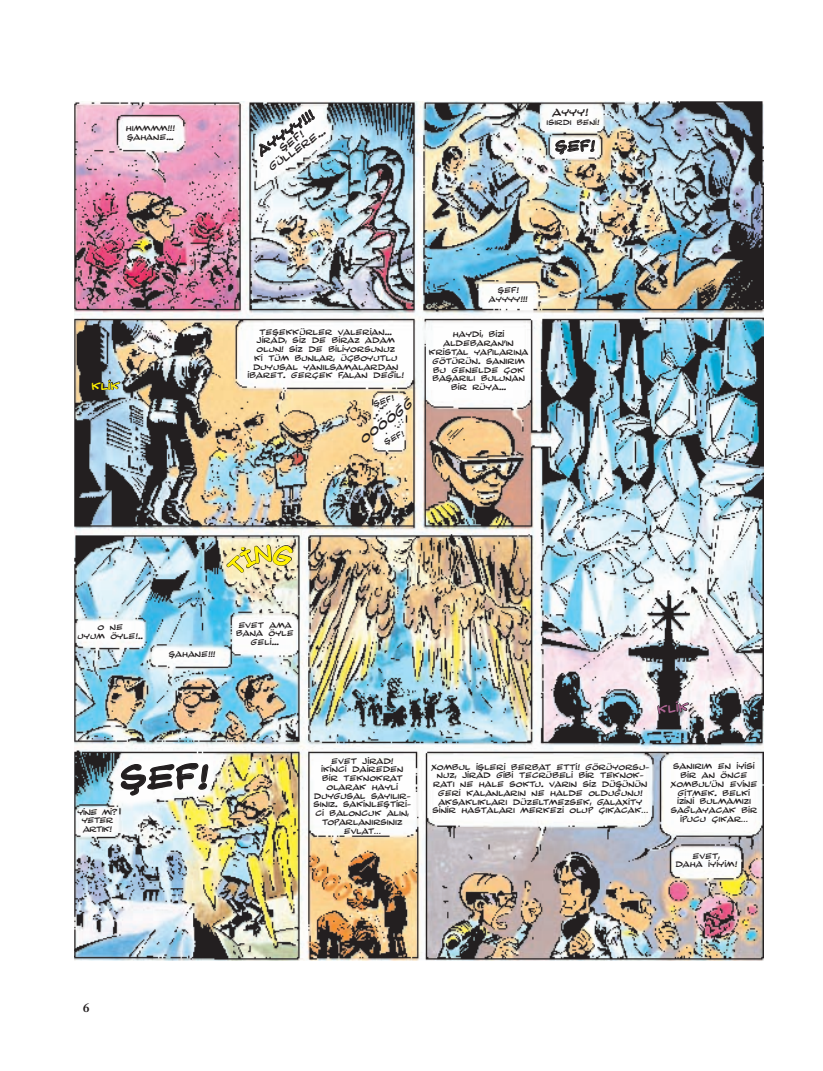
<style>
.page{position:relative;width:823px;height:1071px;background:#fff}
.page>*{position:absolute;margin:0;border:0;box-sizing:border-box;transform-origin:0 0}
.t1{font:36.25px "Comic Strip MN";color:#231f20}
.t2{font:16.25px "Comic Strip MN";color:#231f20}
.t3{font:15px "Comic Strip MN";color:#231f20}
.t4{font:13.75px "Comic Strip MN";color:#231f20}
.t5{font:13.25px "Comic Strip MN";color:#ad6592}
.t6{font:600 12.5px "Times";color:#231f20}
.t7{font:12.12px "Comic Strip MN";color:#fff101}
.t8{font:11.25px "Comic Strip MN";color:#231f20}
.t9{font:8.75px/8.8px "Comic Strip MN";color:#231f20;text-align:center}
.t10{font:8.75px/8.8px "Comic Strip MN";letter-spacing:-.05em;color:#231f20;text-align:center}
.t11{font:8.12px "Comic Strip MN";color:#231f20}
</style>
<div class="page">
<img style="left:74px;top:101px;width:689px;height:859px">
<svg style="left:120px;top:761px;width:89px;height:35px"></svg>
<svg style="left:554px;top:139px;width:41px;height:16px"></svg>
<svg style="left:258px;top:109px;width:57px;height:48px"></svg>
<svg style="left:92px;top:379px;width:28px;height:11px"></svg>
<svg style="left:657px;top:694px;width:31px;height:25px"></svg>
<svg style="left:226px;top:542px;width:69px;height:34px;background:#d1c5a1"></svg>
<p class="t9" style="left:126px;top:123px;width:50px;text-align:left">HIMMMM!!!<br>ŞAHANE...</p>
<h3 class="t7" style="left:91px;top:377px;width:30px">KLİK</h3>
<p class="t8" style="left:552px;top:105px;width:37px">AYYY!</p>
<p class="t11" style="left:546px;top:117px;width:54px">ISIRDI BENİ!</p>
<h3 class="t3" style="left:252px;top:143px;width:68px;rotate:-35deg">AYYYY!!!</h3>
<p class="t8" style="left:276px;top:143px;width:29px;rotate:-35deg">ŞEF!</p>
<h2 class="t2" style="left:555px;top:135px;width:41px">ŞEF!</h2>
<p class="t8" style="left:265px;top:162px;width:68px;rotate:-35deg">GÜLLERE...</p>
<p class="t9" style="left:247px;top:327px;width:158px">TEŞEKKÜRLER VALERİAN...<br>JİRAD, SİZ DE BİRAZ ADAM<br>OLUN! SİZ DE BİLİYORSUNUZ<br>Kİ TÜM BUNLAR, ÜÇBOYUTLU<br>DUYUSAL YANILSAMALARDAN<br>İBARET. GERÇEK FALAN DEĞİL!</p>
<p class="t9" style="left:372px;top:399px;width:23px;rotate:-18deg">ŞEF!</p>
<p class="t9" style="left:382px;top:438px;width:23px;rotate:-26deg">ŞEF!</p>
<h3 class="t4" style="left:355px;top:432px;width:65px;rotate:-37deg">OOÖÖĞĞ</h3>
<p class="t9" style="left:488px;top:285px;width:40px">ŞEF!<br>AYYYY!!!</p>
<p class="t9" style="left:428px;top:330px;width:101px">HAYDİ, BİZİ<br>ALDEBARAN’IN<br>KRİSTAL YAPILARINA<br>GÖTÜRÜN. SANIRIM<br>BU GENELDE ÇOK<br>BAŞARILI BULUNAN<br>BİR RÜYA...</p>
<p class="t9" style="left:78px;top:621px;width:67px;line-height:9.5px">O NE<br>UYUM ÖYLE!..</p>
<p class="t9" style="left:169px;top:649px;width:48px">ŞAHANE!!!</p>
<h1 class="t1" style="left:120px;top:752px;width:89px">ŞEF!</h1>
<p class="t10" style="left:78px;top:806px;width:41px">YİNE Mİ?<br>YETER<br>ARTIK!</p>
<p class="t9" style="left:236px;top:619px;width:59px">EVET AMA<br>BANA ÖYLE<br>GELİ...</p>
<h3 class="t5" style="left:656px;top:700px;width:33px;rotate:-5deg">KLİK</h3>
<p class="t9" style="left:313px;top:755px;width:99px">EVET JİRAD!<br>İKİNCİ DAİREDEN<br>BİR TEKNOKRAT<br>OLARAK HAYLİ<br>DUYGUSAL SAYILIR-<br>SINIZ. SAKİNLEŞTİRİ-<br>Cİ BALONCUK ALIN,<br>TOPARLANIRSINIZ<br>EVLAT…</p>
<p class="t9" style="left:431px;top:761px;width:220px">XOMBUL İŞLERİ BERBAT ETTİ! GÖRÜYORSU-NUZ, JIRAD GİBİ TECRÜBELİ BİR TEKNOK-RATI NE HALE SOKTU. VARIN SİZ DÜŞÜNÜN GERİ KALANLARIN NE HALDE OLDUĞUNU!<br>AKSAKLIKLARI DÜZELTMEZSEK, GALAXİTY SINIR HASTALARI MERKEZİ OLUP ÇIKACAK…</p>
<p class="t9" style="left:670px;top:761px;width:88px">SANIRIM EN İYİSİ<br>BİR AN ÖNCE<br>XOMBUL’ÜN EVİNE<br>GİTMEK. BELKİ<br>İZİNİ BULMAMIZI<br>SAĞLAYACAK BİR<br>İPUCU ÇIKAR…</p>
<p class="t9" style="left:675px;top:850px;width:63px">EVET,<br>DAHA İYİYİM!</p>
<h3 class="t6" style="left:83px;top:999px;width:8px">6</h3>
</div>
